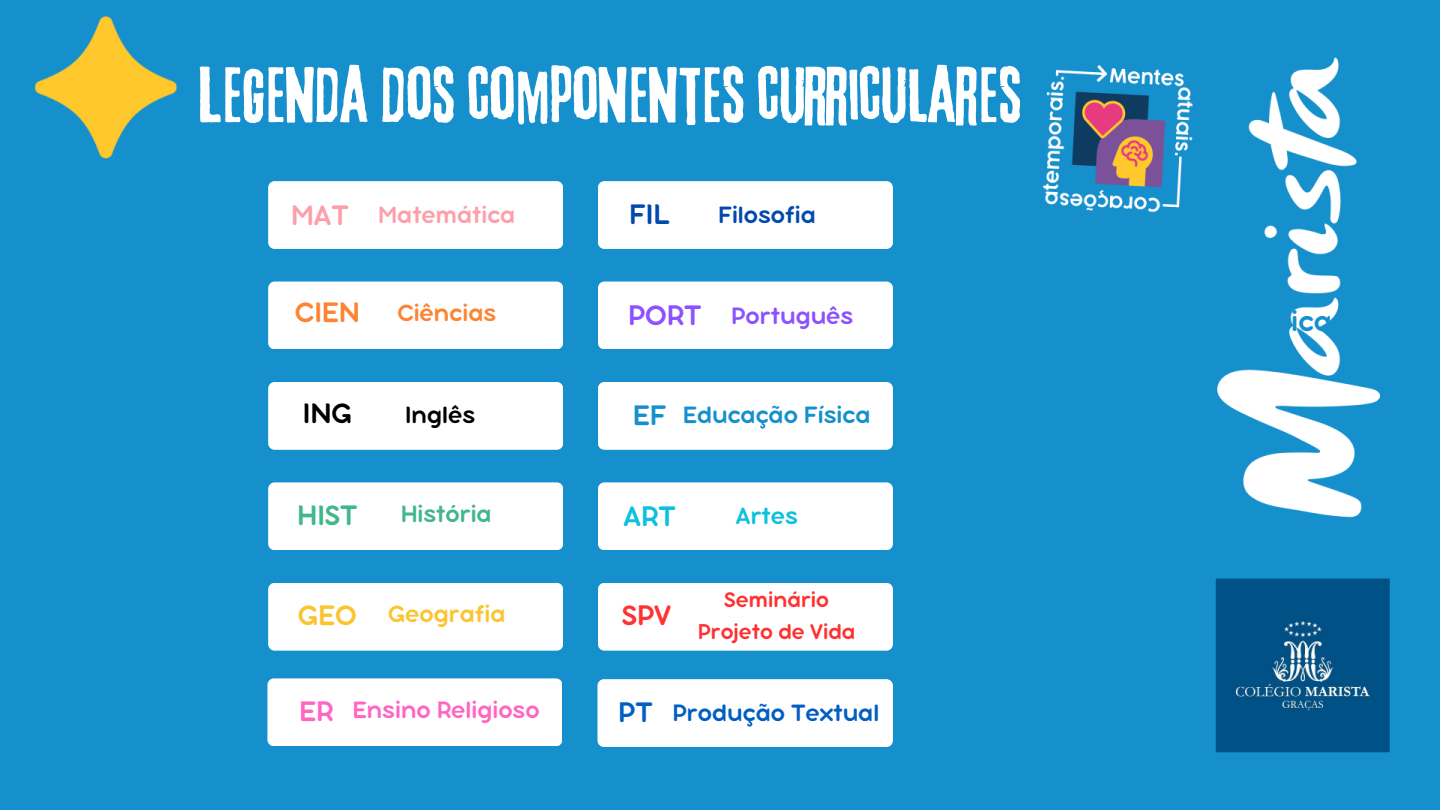
<style>
.page{position:relative;width:1440px;height:810px;background:#fff}
.page>*{position:absolute;margin:0;border:0;box-sizing:border-box;transform-origin:0 0}
.t1{font:72.4px "Lava Pro Rough";color:#fff}
.t2{font:30.7px "Bubbleboddy Neue";color:#fc8433}
.t3{font:30.7px "Bubbleboddy Neue";color:#44b68c}
.t4{font:30.7px "Bubbleboddy Neue";color:#8c52ff}
.t5{font:30.7px "Bubbleboddy Neue";color:#fd9faa}
.t6{font:30.7px "Bubbleboddy Neue";color:#000}
.t7{font:30.7px "Bubbleboddy Neue";color:#fac531}
.t8{font:30.7px "Bubbleboddy Neue";color:#004aad}
.t9{font:30.7px "Bubbleboddy Neue";color:#0cc0df}
.t10{font:30.7px "Bubbleboddy Neue";color:#ff3131}
.t11{font:30.7px "Bubbleboddy Neue";color:#1690cc}
.t12{font:30.7px "Bubbleboddy Neue";color:#ff66c4}
.t13{font:30.7px "Bubbleboddy Neue";color:#015ec2}
.t14{font:25.7px "Bubbleboddy Neue";color:#ff66c4}
.t15{font:25.7px "Bubbleboddy Neue";color:#015ec2}
.t16{font:25.7px "Bubbleboddy Neue";color:#1690cc}
.t17{font:25.7px "Bubbleboddy Neue";color:#fd9faa}
.t18{font:25.7px "Bubbleboddy Neue";color:#fac531}
.t19{font:25.7px "Bubbleboddy Neue";color:#004aad}
.t20{font:25.7px "Bubbleboddy Neue";color:#8c52ff}
.t21{font:25.7px "Bubbleboddy Neue";color:#fc8433}
.t22{font:25.7px "Bubbleboddy Neue";color:#44b68c}
.t23{font:25.7px "Bubbleboddy Neue";color:#000}
.t24{font:25.7px "Bubbleboddy Neue";color:#0cc0df}
.t25{font:23.2px "Bubbleboddy Neue";color:#ff3131}
</style>
<div class="page">
<img style="left:0;top:0;width:1440px;height:810px">
<div style="left:268px;top:181px;width:295px;height:68px;background:#fff;border-radius:6px"></div>
<div style="left:268px;top:382px;width:295px;height:68px;background:#fff;border-radius:6px"></div>
<div style="left:268px;top:282px;width:295px;height:67px;background:#fff;border-radius:6px"></div>
<div style="left:268px;top:482px;width:295px;height:68px;background:#fff;border-radius:6px"></div>
<div style="left:268px;top:583px;width:295px;height:68px;background:#fff;border-radius:6px"></div>
<div style="left:598px;top:181px;width:295px;height:68px;background:#fff;border-radius:6px"></div>
<div style="left:598px;top:382px;width:295px;height:68px;background:#fff;border-radius:6px"></div>
<div style="left:598px;top:282px;width:295px;height:67px;background:#fff;border-radius:6px"></div>
<div style="left:598px;top:482px;width:295px;height:68px;background:#fff;border-radius:6px"></div>
<div style="left:598px;top:583px;width:295px;height:68px;background:#fff;border-radius:6px"></div>
<div style="left:267px;top:678px;width:295px;height:68px;background:#fff;border-radius:6px"></div>
<div style="left:597px;top:679px;width:296px;height:68px;background:#fff;border-radius:6px"></div>
<h3 class="t1" style="left:199px;top:55px;width:824px">LEGENDA DOS COMPONENTES CURRICULARES</h3>
<h1 class="t5" style="left:291px;top:205px;width:59px">MAT</h1>
<h3 class="t17" style="left:378px;top:206px;width:139px">Matemática</h3>
<h4 class="t8" style="left:629px;top:205px;width:42px">FIL</h4>
<h3 class="t19" style="left:718px;top:207px;width:99px">Filosofia</h3>
<p class="t2" style="left:295px;top:303px;width:67px">CIEN</p>
<h3 class="t21" style="left:397px;top:304px;width:100px">Ciências</h3>
<p class="t4" style="left:628px;top:306px;width:75px">PORT</p>
<h3 class="t20" style="left:731px;top:307px;width:124px">Português</h3>
<p class="t6" style="left:303px;top:403px;width:50px">ING</p>
<h3 class="t23" style="left:405px;top:406px;width:71px">Inglês</h3>
<p class="t11" style="left:633px;top:405px;width:35px">EF</p>
<h3 class="t16" style="left:683px;top:406px;width:189px">Educação Física</h3>
<p class="t3" style="left:297px;top:505px;width:62px">HIST</p>
<h3 class="t22" style="left:401px;top:505px;width:93px">História</h3>
<p class="t9" style="left:623px;top:506px;width:54px">ART</p>
<h3 class="t24" style="left:736px;top:508px;width:64px">Artes</h3>
<p class="t7" style="left:298px;top:606px;width:60px">GEO</p>
<h2 class="t18" style="left:388px;top:606px;width:119px">Geografia</h2>
<p class="t10" style="left:622px;top:606px;width:51px">SPV</p>
<h3 class="t25" style="left:724px;top:592px;width:106px">Seminário</h3>
<p class="t25" style="left:698px;top:624px;width:159px">Projeto de Vida</p>
<p class="t12" style="left:299px;top:702px;width:36px">ER</p>
<p class="t14" style="left:352px;top:701px;width:189px">Ensino Religioso</p>
<p class="t13" style="left:618px;top:702px;width:36px">PT</p>
<h3 class="t15" style="left:673px;top:705px;width:208px">Produção Textual</h3>
</div>
